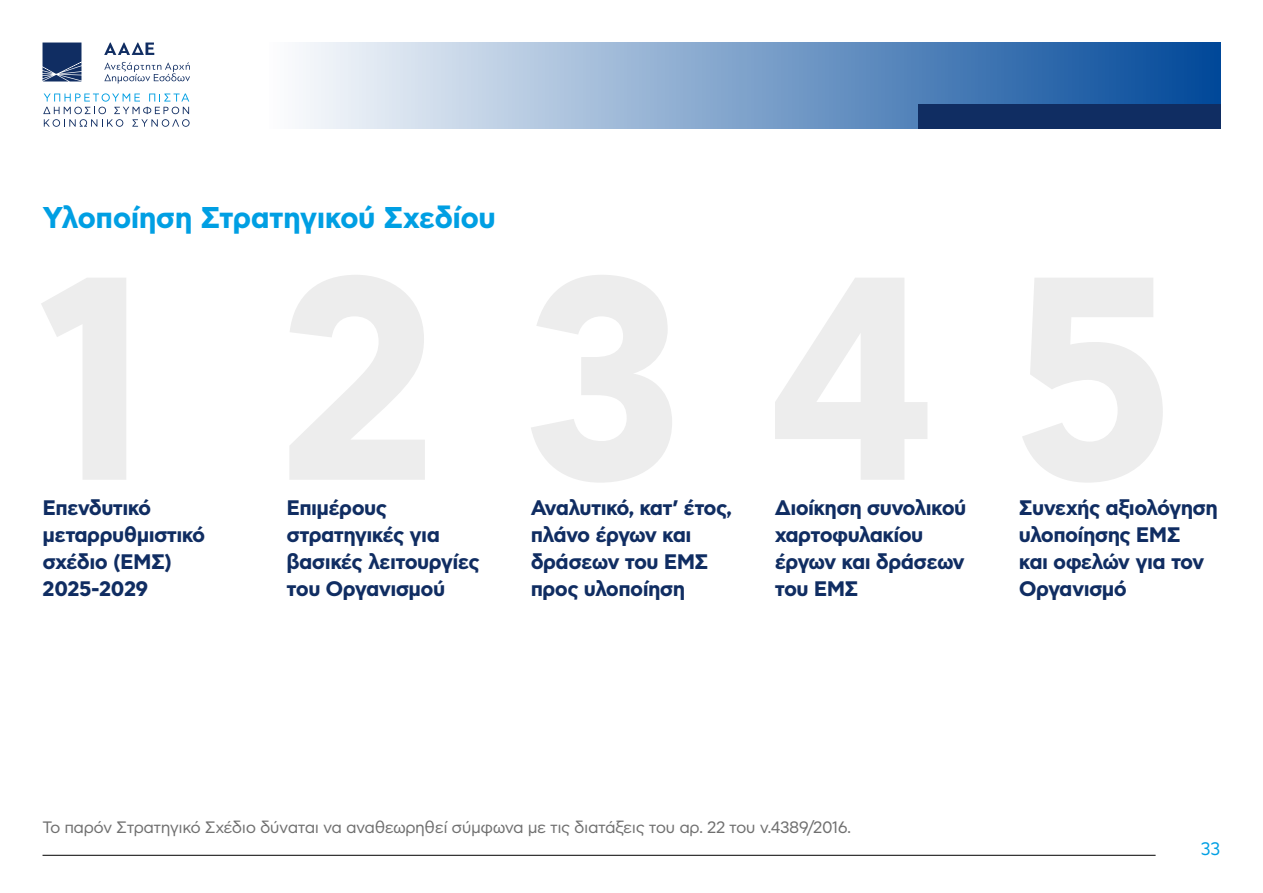
<style>
.page{position:relative;width:1263px;height:893px;background:#fff}
.page>*{position:absolute;margin:0;border:0;box-sizing:border-box;transform-origin:0 0}
.t1{font:700 30px "CF Asty Std";letter-spacing:-.02em;color:#009fe3}
.t2{font:700 21px/27px "CF Asty Std";letter-spacing:-.03em;color:#102d62}
.t3{font:18px "CF Panoptik";color:#009fe3}
.t4{font:16.5px "CF Asty Std";letter-spacing:-.03em;color:#6f6f6f}
</style>
<div class="page">
<svg style="left:43px;top:43px;width:38px;height:38px"></svg>
<svg style="left:104px;top:62px;width:86px;height:22px"></svg>
<svg style="left:104px;top:43px;width:50px;height:12px"></svg>
<svg style="left:43px;top:93px;width:147px;height:34px"></svg>
<div style="left:269px;top:43px;width:951px;height:86px;background:linear-gradient(to right,#fdfdfe,#004899)"></div>
<div style="left:918px;top:104px;width:302px;height:25px;background:#102d62"></div>
<hr style="left:43px;top:855px;width:1112px;height:1px;background:#000">
<h1 class="t1" style="left:43px;top:200px;width:455px">Υλοποίηση Στρατηγικού Σχεδίου</h1>
<p class="t2" style="left:43px;top:495px;width:164px">Επενδυτικό μεταρρυθμιστικό σχέδιο (ΕΜΣ)<br>2025-2029</p>
<p class="t2" style="left:287px;top:495px;width:195px">Επιμέρους στρατηγικές για βασικές λειτουργίες του Οργανισμού</p>
<p class="t2" style="left:531px;top:495px;width:203px">Αναλυτικό, κατ’ έτος, πλάνο έργων και δράσεων του ΕΜΣ προς υλοποίηση</p>
<p class="t2" style="left:775px;top:495px;width:193px">Διοίκηση συνολικού χαρτοφυλακίου έργων και δράσεων του ΕΜΣ</p>
<p class="t2" style="left:1019px;top:495px;width:201px">Συνεχής αξιολόγηση υλοποίησης ΕΜΣ<br>και οφελών για τον<br>Οργανισμό</p>
<p class="t4" style="left:43px;top:818px;width:810px">Το παρόν Στρατηγικό Σχέδιο δύναται να αναθεωρηθεί σύμφωνα με τις διατάξεις του αρ. 22 του ν.4389/2016.</p>
<p class="t3" style="left:1201px;top:838px;width:21px">33</p>
</div>
